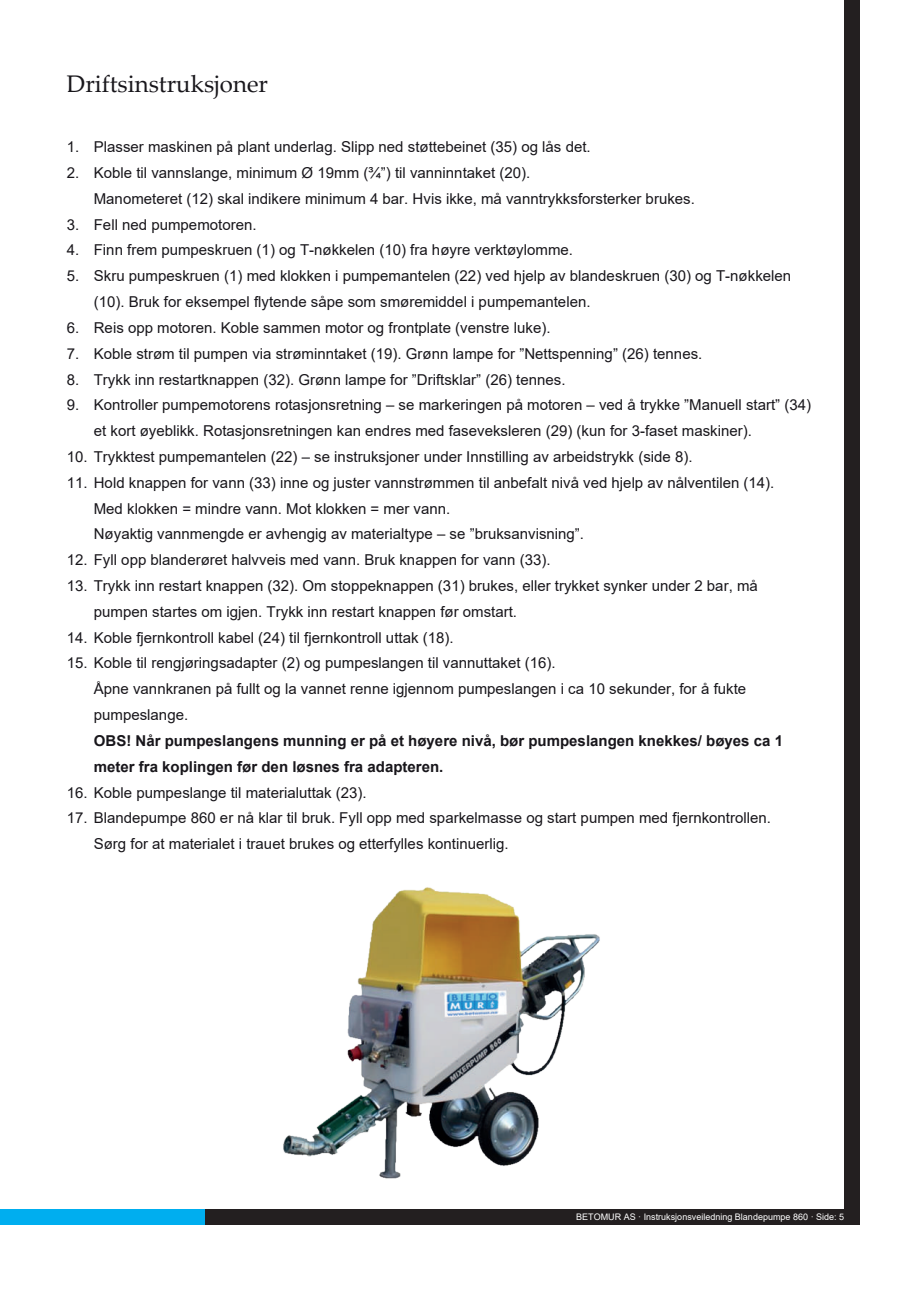
<style>
.page{position:relative;width:919px;height:1289px;background:#fff}
.page>*{position:absolute;margin:0;border:0;box-sizing:border-box;transform-origin:0 0}
.t1{font:24px "Palatino Linotype";color:#18161b}
.t2{font:15px/25.8px "Arial";color:#18161b}
.t3{font:700 15px/25.8px "Arial";color:#18161b}
.t4{font:9px "Arial";color:#fff}
</style>
<div class="page">
<div style="left:0;top:1209px;width:16px;height:15px;background:#00aeef"></div>
<div style="left:205px;top:1209px;width:654px;height:15px;background:#231f20"></div>
<div style="left:16px;top:1209px;width:189px;height:15px;background:#00aeef"></div>
<div style="left:844px;top:1px;width:15px;height:1221px;background:#231f20"></div>
<img style="left:283px;top:887px;width:317px;height:292px">
<h1 class="t1" style="left:67px;top:74px;width:203px">Driftsinstruksjoner</h1>
<p class="t2" style="left:67px;top:135px;width:525px">1. Plasser maskinen på plant underlag. Slipp ned støttebeinet (35) og lås det.</p>
<p class="t2" style="left:94px;top:161px;width:602px;text-indent:-27px">2. Koble til vannslange, minimum Ø 19mm (¾”) til vanninntaket (20).<br>Manometeret (12) skal indikere minimum 4 bar. Hvis ikke, må vanntrykksforsterker brukes.</p>
<p class="t2" style="left:67px;top:213px;width:191px">3. Fell ned pumpemotoren.</p>
<p class="t2" style="left:67px;top:239px;width:507px">4. Finn frem pumpeskruen (1) og T-nøkkelen (10) fra høyre verktøylomme.</p>
<p class="t2" style="left:94px;top:264px;width:699px;text-indent:-27px">5. Skru pumpeskruen (1) med klokken i pumpemantelen (22) ved hjelp av blandeskruen (30) og T-nøkkelen (10). Bruk for eksempel flytende såpe som smøremiddel i pumpemantelen.</p>
<p class="t2" style="left:67px;top:316px;width:485px">6. Reis opp motoren. Koble sammen motor og frontplate (venstre luke).</p>
<p class="t2" style="left:67px;top:342px;width:637px">7. Koble strøm til pumpen via strøminntaket (19). Grønn lampe for ”Nettspenning” (26) tennes.</p>
<p class="t2" style="left:67px;top:368px;width:500px">8. Trykk inn restartknappen (32). Grønn lampe for ”Driftsklar” (26) tennes.</p>
<p class="t2" style="left:94px;top:393px;width:718px;text-indent:-27px">9. Kontroller pumpemotorens rotasjonsretning – se markeringen på motoren – ved å trykke ”Manuell start” (34) et kort øyeblikk. Rotasjonsretningen kan endres med faseveksleren (29) (kun for 3-faset maskiner).</p>
<p class="t2" style="left:67px;top:445px;width:627px">10. Trykktest pumpemantelen (22) – se instruksjoner under Innstilling av arbeidstrykk (side 8).</p>
<p class="t2" style="left:94px;top:471px;width:682px;text-indent:-27px">11. Hold knappen for vann (33) inne og juster vannstrømmen til anbefalt nivå ved hjelp av nålventilen (14).<br>Med klokken = mindre vann. Mot klokken = mer vann.<br>Nøyaktig vannmengde er avhengig av materialtype – se ”bruksanvisning”.</p>
<p class="t2" style="left:67px;top:548px;width:485px">12. Fyll opp blanderøret halvveis med vann. Bruk knappen for vann (33).</p>
<p class="t2" style="left:94px;top:574px;width:665px;text-indent:-27px">13. Trykk inn restart knappen (32). Om stoppeknappen (31) brukes, eller trykket synker under 2 bar, må pumpen startes om igjen. Trykk inn restart knappen før omstart.</p>
<p class="t2" style="left:67px;top:626px;width:388px">14. Koble fjernkontroll kabel (24) til fjernkontroll uttak (18).</p>
<p class="t2" style="left:94px;top:651px;width:654px;text-indent:-27px">15. Koble til rengjøringsadapter (2) og pumpeslangen til vannuttaket (16).<br>Åpne vannkranen på fullt og la vannet renne igjennom pumpeslangen i ca 10 sekunder, for å fukte pumpeslange.</p>
<p class="t3" style="left:94px;top:729px;width:690px">OBS! Når pumpeslangens munning er på et høyere nivå, bør pumpeslangen knekkes/ bøyes ca 1 meter fra koplingen før den løsnes fra adapteren.</p>
<p class="t2" style="left:67px;top:780px;width:301px">16. Koble pumpeslange til materialuttak (23).</p>
<p class="t2" style="left:94px;top:806px;width:678px;text-indent:-27px">17. Blandepumpe 860 er nå klar til bruk. Fyll opp med sparkelmasse og start pumpen med fjernkontrollen.<br>Sørg for at materialet i trauet brukes og etterfylles kontinuerlig.</p>
<p class="t4" style="left:576px;top:1212px;width:269px">BETOMUR AS · Instruksjonsveiledning Blandepumpe 860 · Side: 5</p>
</div>
